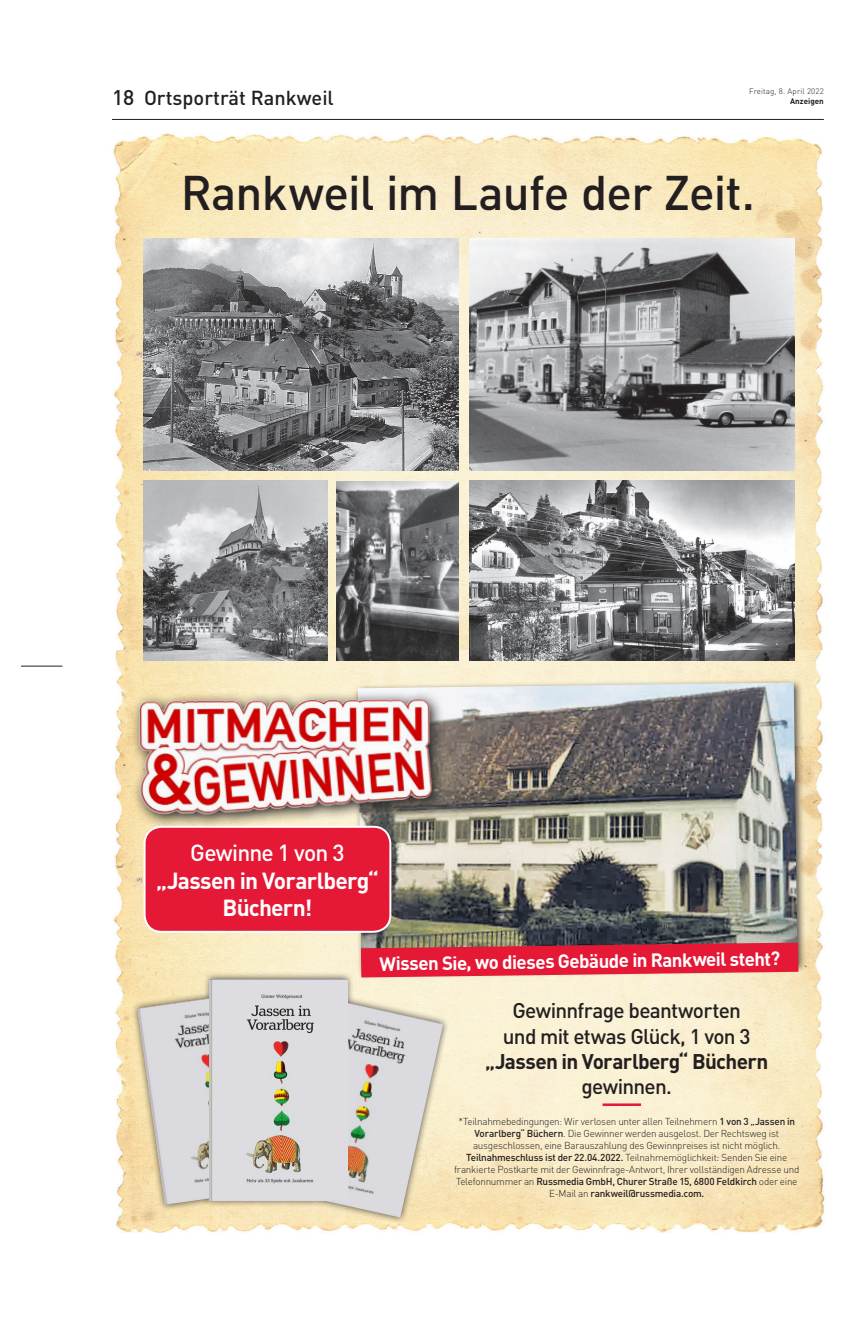
<style>
.page{position:relative;width:865px;height:1333px;background:#fff}
.page>*{position:absolute;margin:0;border:0;box-sizing:border-box;transform-origin:0 0}
.Titel_Bludenz{font:500 48px "DINCE";letter-spacing:-.015em;color:#231f20}
.Titel_Bludenz-2{font:700 23px/27.6px "DINCE";letter-spacing:-.035em;color:#fff;text-align:center}
.Titel_Bludenz-3{font:500 21px/25.2px "DINCE";letter-spacing:-.035em;color:#231f20;text-align:center}
.t1{font:500 20px "DINCE";color:#231f20}
.Titel_Bludenz-4{font:700 19px "DINCE";color:#fff}
.Titel_Bludenz-5{font:300 10px/12px "DINCE";letter-spacing:-.025em;color:#231f20;text-align:center}
.t2{font:300 8px "DINCE";letter-spacing:.015em;color:#231f20}
.t3{font:700 8px "DINCE";letter-spacing:.005em;color:#231f20}
.s1{font-size:21px}
.s2{font-weight:500}
.s3{font-weight:700}
</style>
<div class="page">
<hr style="left:21px;top:666px;width:41px;height:1px;background:#231f20">
<hr style="left:112px;top:119px;width:711px;height:1px;background:#231f20">
<img style="left:113px;top:746px;width:712px;height:487px">
<img style="left:115px;top:650px;width:708px;height:96px">
<img style="left:113px;top:133px;width:710px;height:517px">
<img style="left:144px;top:238px;width:314px;height:233px">
<img style="left:336px;top:481px;width:122px;height:179px">
<img style="left:144px;top:481px;width:183px;height:179px">
<img style="left:469px;top:238px;width:325px;height:232px">
<div style="left:130px;top:972px;width:319px;height:251px;background:#231f20;opacity:.75"></div>
<img style="left:137px;top:991px;width:143px;height:213px">
<img style="left:280px;top:997px;width:163px;height:220px">
<img style="left:210px;top:979px;width:137px;height:221px">
<img style="left:469px;top:481px;width:325px;height:179px">
<div style="left:353px;top:678px;width:453px;height:301px;background:#231f20;opacity:.75"></div>
<img style="left:358px;top:682px;width:439px;height:288px">
<svg style="left:361px;top:942px;width:437px;height:35px;background:#da2f44"></svg>
<hr style="left:602px;top:1103px;width:39px;height:2px;background:#e51836">
<div style="left:145px;top:826px;width:245px;height:105px;background:#e51836;border-radius:17px"></div>
<div style="left:144px;top:825px;width:247px;height:107px;border:2px solid #fff;border-radius:17px"></div>
<svg style="left:130px;top:819px;width:317px;height:10px;background:#d0b7a3"></svg>
<img style="left:113px;top:672px;width:343px;height:147px">
<p class="t2" style="left:749px;top:86px;width:76px">Freitag, 8. April 2022</p>
<h3 class="t1" style="left:112px;top:85px;width:223px"><span class="s1">18</span> Ortsporträt Rankweil</h3>
<p class="t3" style="left:790px;top:96px;width:35px">Anzeigen</p>
<p class="Titel_Bludenz" style="left:181px;top:161px;width:575px">Rankweil im Laufe der Zeit.</p>
<p class="Titel_Bludenz-2" style="left:156px;top:838px;width:224px"><span class="s2">Gewinne 1 von 3 </span>„Jassen in Vorarlberg“<br>Büchern!</p>
<p class="Titel_Bludenz-4" style="left:379px;top:951px;width:402px;rotate:-1deg">Wissen Sie, wo dieses Gebäude in Rankweil steht?</p>
<p class="Titel_Bludenz-3" style="left:485px;top:997px;width:285px">Gewinnfrage beantworten<br>und mit etwas Glück, 1 von 3 <span class="s3">„Jassen in Vorarlberg“ Büchern </span>gewinnen.</p>
<p class="Titel_Bludenz-5" style="left:454px;top:1115px;width:347px">*Teilnahmebedingungen: Wir verlosen unter allen Teilnehmern <span class="s2">1 von 3 „Jassen in Vorarlberg“ Büchern</span>. Die Gewinner werden ausgelost. Der Rechtsweg ist ausgeschlossen, eine Barauszahlung des Gewinnpreises ist nicht möglich.<br><span class="s2">Teilnahmeschluss ist der 22.04.2022.</span> Teilnahmemöglichkeit: Senden Sie eine frankierte Postkarte mit der Gewinnfrage-Antwort, Ihrer vollständigen Adresse und Telefonnummer an <span class="s2">Russmedia GmbH, Churer Straße 15, 6800 Feldkirch</span> oder eine E-Mail an <span class="s2">rankweil@russmedia.com.</span></p>
</div>
